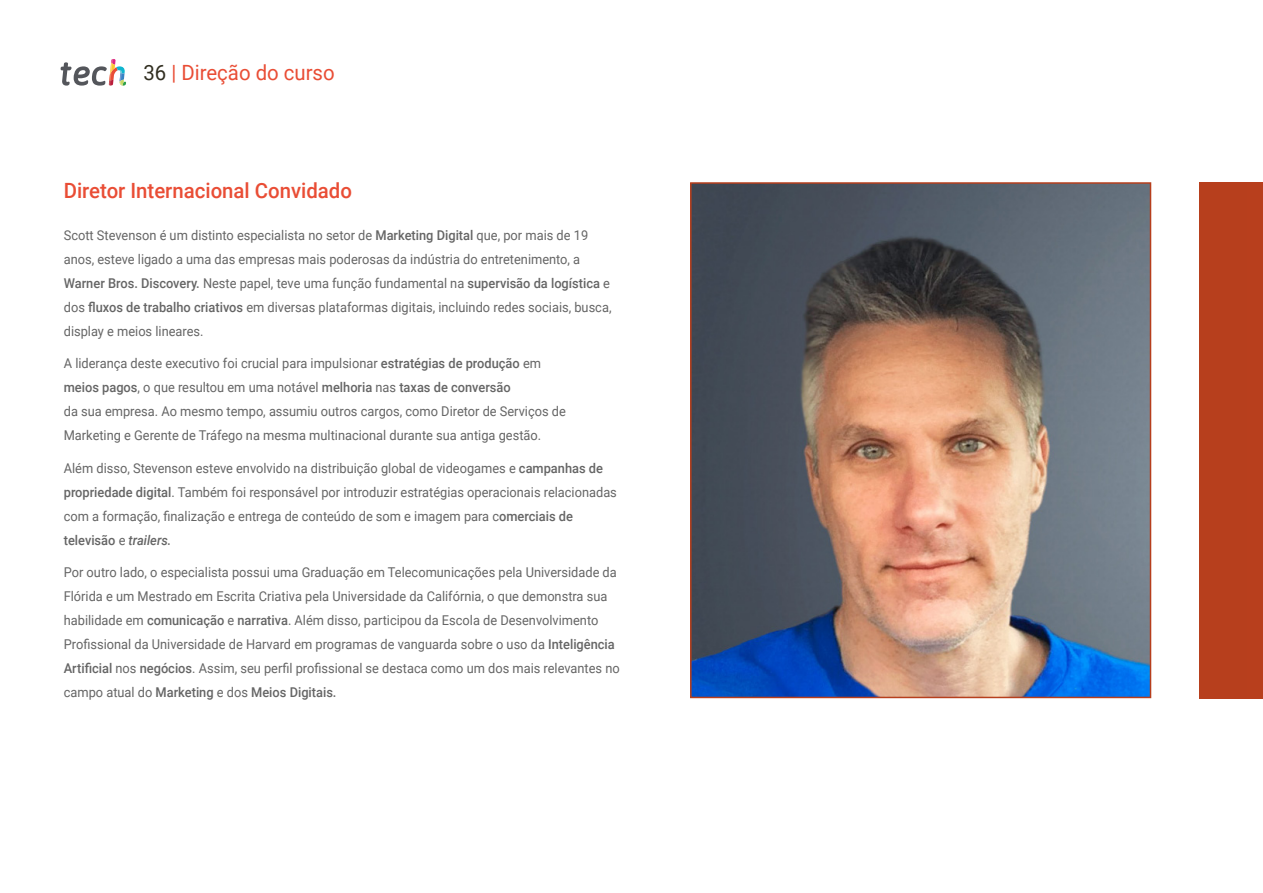
<style>
.page{position:relative;width:1263px;height:893px;background:#fff}
.page>*{position:absolute;margin:0;border:0;box-sizing:border-box;transform-origin:0 0}
.t1{font:500 21px "Roboto";color:#e94d35}
.t2{font:21px "Roboto";color:#e94d35}
.t3{font:13.5px/24px "Roboto";color:#656565;scale:.95 1}
.s1{color:#312e20}
.s2{font-weight:500}
.s3{font-weight:500;font-style:italic}
</style>
<div class="page">
<svg style="left:61px;top:59px;width:65px;height:27px"></svg>
<div style="left:1199px;top:182px;width:64px;height:516px;background:#b73f1d"></div>
<img style="left:693px;top:185px;width:455px;height:510px">
<div style="left:690px;top:182px;width:461px;height:516px;border:2px solid #b73f1d"></div>
<h1 class="t2" style="left:144px;top:57px;width:193px"><span class="s1">36</span> | Direção do curso</h1>
<h1 class="t1" style="left:64px;top:176px;width:290px">Diretor Internacional Convidado</h1>
<p class="t3" style="left:64px;top:222px;width:578px">Scott Stevenson é um distinto especialista no setor de <span class="s2">Marketing Digital</span> que, por mais de 19 anos, esteve ligado a uma das empresas mais poderosas da indústria do entretenimento, a <span class="s2">Warner Bros. Discovery.</span> Neste papel, teve uma função fundamental na <span class="s2">supervisão da logística</span> e dos <span class="s2">fluxos de trabalho criativos</span> em diversas plataformas digitais, incluindo redes sociais, busca, display e meios lineares.</p>
<p class="t3" style="left:64px;top:351px;width:530px">A liderança deste executivo foi crucial para impulsionar <span class="s2">estratégias de produção</span> em <span class="s2">meios pagos</span>, o que resultou em uma notável <span class="s2">melhoria</span> nas <span class="s2">taxas de conversão<br></span>da sua empresa. Ao mesmo tempo, assumiu outros cargos, como Diretor de Serviços de Marketing e Gerente de Tráfego na mesma multinacional durante sua antiga gestão.</p>
<p class="t3" style="left:64px;top:455px;width:584px">Além disso, Stevenson esteve envolvido na distribuição global de videogames e <span class="s2">campanhas de propriedade digital</span>. Também foi responsável por introduzir estratégias operacionais relacionadas com a formação, finalização e entrega de conteúdo de som e imagem para c<span class="s2">omerciais de televisão</span> e <span class="s3">trailers.</span></p>
<p class="t3" style="left:64px;top:560px;width:587px">Por outro lado, o especialista possui uma Graduação em Telecomunicações pela Universidade da Flórida e um Mestrado em Escrita Criativa pela Universidade da Califórnia, o que demonstra sua habilidade em <span class="s2">comunicação</span> e <span class="s2">narrativa</span>. Além disso, participou da Escola de Desenvolvimento Profissional da Universidade de Harvard em programas de vanguarda sobre o uso da <span class="s2">Inteligência Artificial</span> nos <span class="s2">negócios</span>. Assim, seu perfil profissional se destaca como um dos mais relevantes no campo atual do <span class="s2">Marketing</span> e dos <span class="s2">Meios Digitais.</span></p>
</div>
